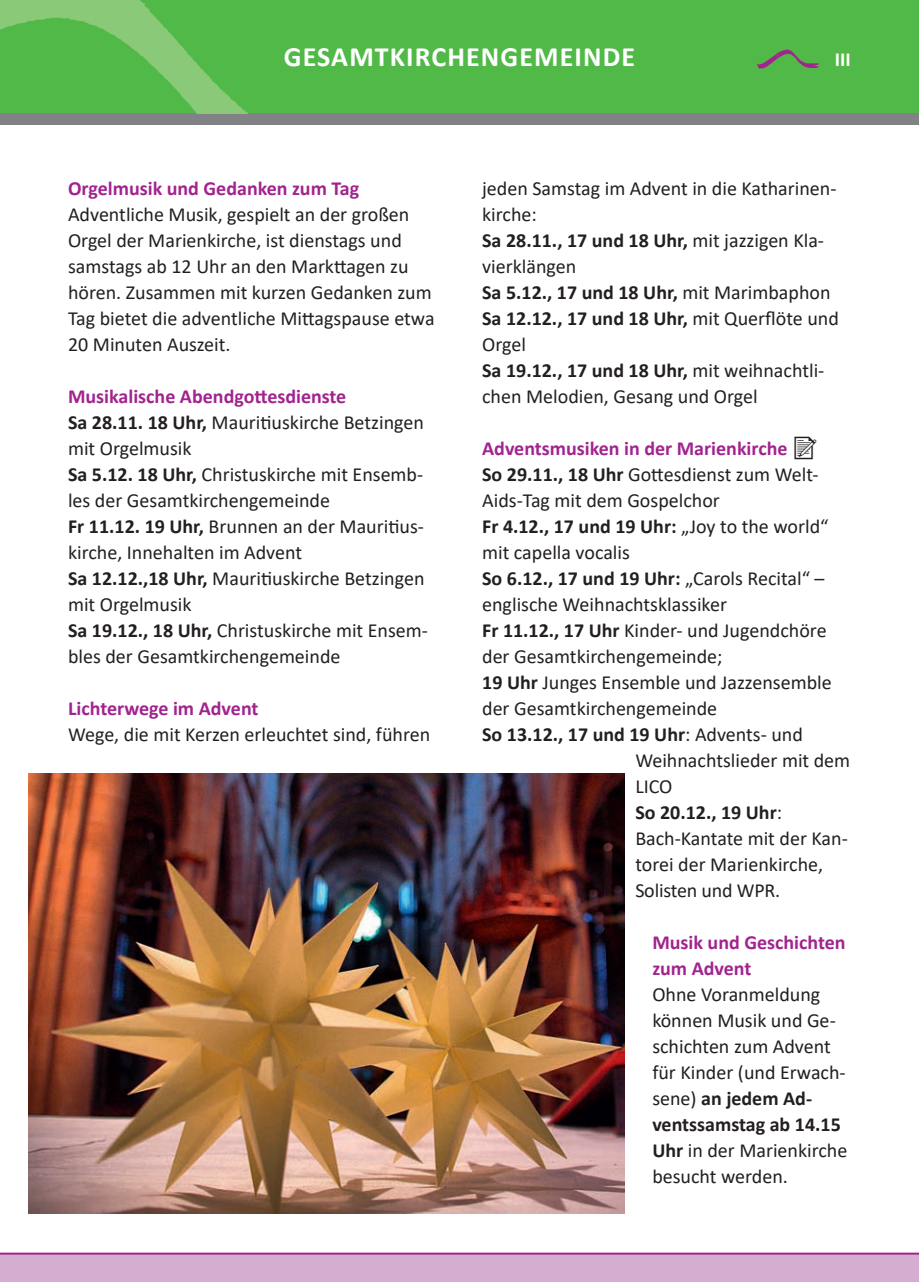
<style>
.page{position:relative;width:919px;height:1282px;background:#fff}
.page>*{position:absolute;margin:0;border:0;box-sizing:border-box;transform-origin:0 0}
.t1{font:700 28px "Calibri";letter-spacing:.04em;color:#fff}
.t2{font:20px/26px "Calibri";color:#231f20}
.t3{font:700 20px "Calibri";color:#231f20}
.t4{font:700 20px/26px "Calibri";color:#a2238e}
.t5{font:700 20px "Calibri";color:#fff}
.s1{font-weight:700;color:#a2238e}
.s2{font-weight:700}
.s3{font-weight:400}
</style>
<div class="page">
<div style="left:0;top:1253px;width:918px;height:28px;background:#d4add0"></div>
<div style="left:0;top:0;width:918px;height:113px;background:#51b948"></div>
<div style="left:0;top:113px;width:918px;height:12px;background:#808285"></div>
<hr style="left:0;top:1252px;width:918px;height:2px;background:#a2238e">
<img style="left:0;top:0;width:248px;height:113px">
<img style="left:757px;top:49px;width:62px;height:20px">
<img style="left:28px;top:773px;width:596px;height:440px">
<h1 class="t1" style="left:284px;top:37px;width:353px">GESAMTKIRCHENGEMEINDE</h1>
<p class="t5" style="left:834px;top:46px;width:18px">III</p>
<p class="t4" style="left:68px;top:175px;width:293px">Orgelmusik und Gedanken zum Tag</p>
<p class="t2" style="left:68px;top:200px;width:368px">Adventliche Musik, gespielt an der großen Orgel der Marienkirche, ist dienstags und samstags ab 12 Uhr an den Markttagen zu hören. Zusammen mit kurzen Gedanken zum Tag bietet die adventliche Mittagspause etwa 20 Minuten Auszeit.</p>
<p class="t2" style="left:68px;top:382px;width:361px"><span class="s1">Musikalische Abendgottesdienste<br></span><span class="s2">Sa 28.11. 18 Uhr,</span> Mauritiuskirche Betzingen mit Orgelmusik<br><span class="s2">Sa 5.12. 18 Uhr,</span> Christuskirche mit Ensemb&shy;les der Gesamtkirchengemeinde<br><span class="s2">Fr 11.12. 19 Uhr,</span> Brunnen an der Mauritius&shy;kirche, Innehalten im Advent<br><span class="s2">Sa 12.12.,18 Uhr,</span> Mauritiuskirche Betzingen mit Orgelmusik<br><span class="s2">Sa 19.12., 18 Uhr,</span> Christuskirche mit Ensem&shy;bles der Gesamtkirchengemeinde</p>
<p class="t4" style="left:68px;top:695px;width:192px">Lichterwege im Advent</p>
<p class="t2" style="left:68px;top:720px;width:363px">Wege, die mit Kerzen erleuchtet sind, führen</p>
<p class="t2" style="left:482px;top:174px;width:358px">jeden Samstag im Advent in die Katharinen&shy;kirche:<br><span class="s2">Sa 28.11., 17 und 18 Uhr,</span> mit jazzigen Kla&shy;vierklängen<br><span class="s2">Sa 5.12., 17 und 18 Uhr,</span> mit Marimbaphon<br><span class="s2">Sa 12.12., 17 und 18 Uhr,</span> mit Querflöte und<br>Orgel<br><span class="s2">Sa 19.12., 17 und 18 Uhr,</span> mit weihnachtli&shy;chen Melodien, Gesang und Orgel</p>
<p class="t4" style="left:482px;top:435px;width:307px">Adventsmusiken in der Marienkirche</p>
<p class="t2" style="left:482px;top:460px;width:338px"><span class="s2">So 29.11., 18 Uhr</span> Gottesdienst zum Welt-</p>
<p class="t2" style="left:482px;top:486px;width:239px">Aids-Tag mit dem Gospelchor</p>
<p class="t3" style="left:482px;top:512px;width:348px">Fr 4.12., 17 und 19 Uhr: <span class="s3">„Joy to the world“</span></p>
<p class="t2" style="left:482px;top:538px;width:149px">mit capella vocalis</p>
<p class="t3" style="left:482px;top:564px;width:344px">So 6.12., 17 und 19 Uhr: <span class="s3">„Carols Recital“ –</span></p>
<p class="t2" style="left:482px;top:590px;width:246px">englische Weihnachtsklassiker</p>
<p class="t2" style="left:482px;top:616px;width:346px"><span class="s2">Fr 11.12., 17 Uhr</span> Kinder- und Jugendchöre</p>
<p class="t2" style="left:482px;top:642px;width:242px">der Gesamtkirchengemeinde;</p>
<p class="t2" style="left:482px;top:668px;width:351px"><span class="s2">19 Uhr</span> Junges Ensemble und Jazzensemble</p>
<p class="t2" style="left:482px;top:694px;width:236px">der Gesamtkirchengemeinde</p>
<p class="t3" style="left:482px;top:720px;width:322px">So 13.12., 17 und 19 Uhr<span class="s3">: Advents- und</span></p>
<p class="t2" style="left:635px;top:746px;width:216px">Weihnachtslieder mit dem</p>
<p class="t2" style="left:635px;top:772px;width:39px">LICO</p>
<p class="t3" style="left:635px;top:798px;width:148px">So 20.12., 19 Uhr<span class="s3">:</span></p>
<p class="t2" style="left:635px;top:824px;width:214px">Bach-Kantate mit der Kan-</p>
<p class="t2" style="left:635px;top:850px;width:189px">torei der Marienkirche,</p>
<p class="t2" style="left:635px;top:876px;width:146px">Solisten und WPR.</p>
<p class="t4" style="left:652px;top:929px;width:195px">Musik und Geschichten zum Advent</p>
<p class="t2" style="left:652px;top:980px;width:196px">Ohne Voranmeldung können Musik und Ge&shy;schichten zum Advent für Kinder (und Erwach&shy;sene) <span class="s2">an jedem Ad&shy;ventssamstag ab 14.15<br>Uhr</span> in der Marienkirche besucht werden.</p>
</div>
